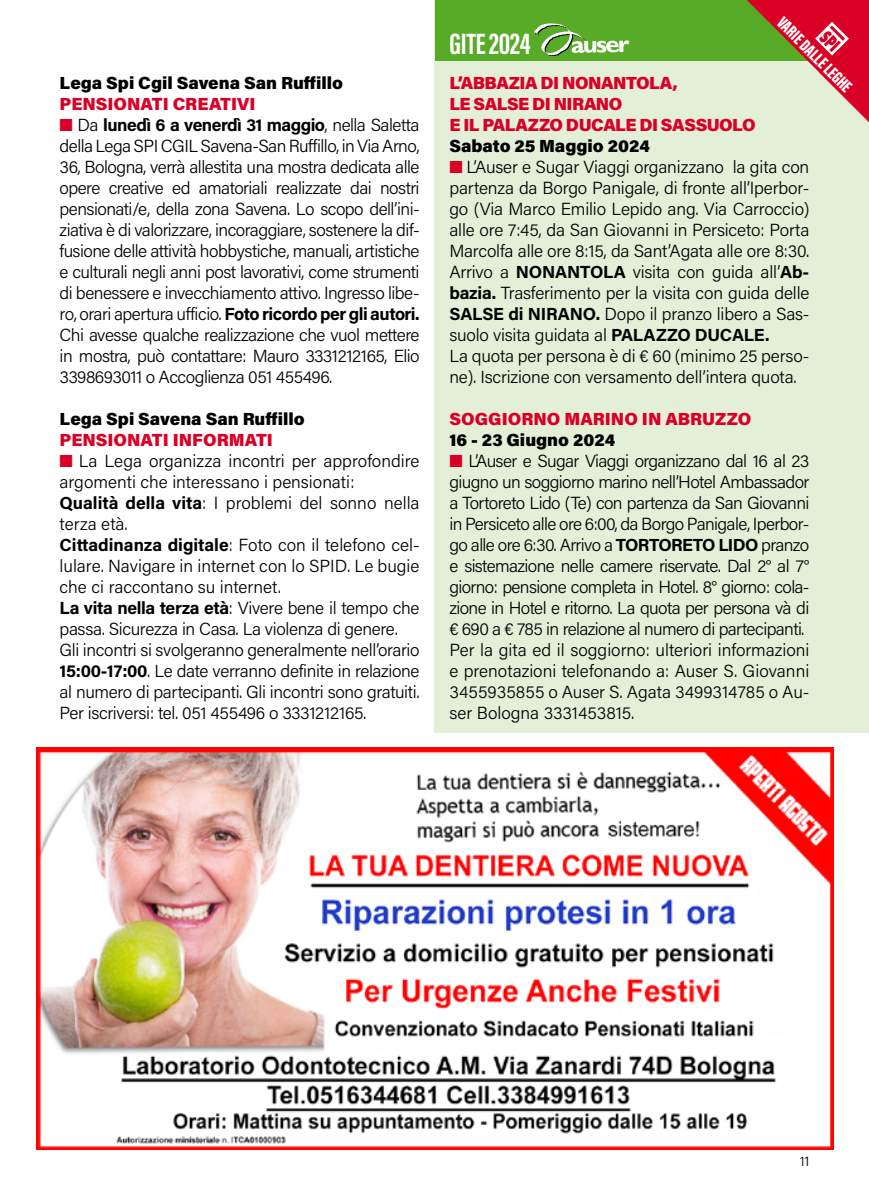
<style>
.page{position:relative;width:869px;height:1191px;background:#fff}
.page>*{position:absolute;margin:0;border:0;box-sizing:border-box;transform-origin:0 0}
.t1{font:700 30.28px "Acumin Pro Extra Cond";letter-spacing:-.01em;color:#fff}
.t2{font:300 17.5px/21px "Acumin Pro";letter-spacing:-.015em;color:#000}
.t3{font:300 17.5px/21px "Acumin Pro";letter-spacing:-.035em;color:#000}
.t4{font:900 17.5px "Acumin Pro";color:#000}
.t5{font:900 17.5px/21px "Acumin Pro";letter-spacing:-.03em;color:#da0025}
.t6{font:900 17.5px "Acumin Pro";letter-spacing:-.01em;color:#da0025}
.t7{font:900 17.5px "Acumin Pro Extra Cond";color:#fff}
.t8{font:300 14px "Acumin Pro";color:#000}
.s1{color:#da0025}
.s2{font-weight:700}
</style>
<div class="page">
<div style="left:434px;top:0;width:434px;height:732px;background:#e4efd8"></div>
<div style="left:435px;top:0;width:433px;height:61px;background:#57ab27"></div>
<svg style="left:534px;top:23px;width:95px;height:33px"></svg>
<svg style="left:747px;top:0;width:121px;height:122px"></svg>
<img style="left:37px;top:747px;width:796px;height:402px">
<p class="t4" style="left:60px;top:70px;width:285px">Lega Spi Cgil Savena San Ruffillo</p>
<p class="t6" style="left:60px;top:91px;width:197px">PENSIONATI CREATIVI</p>
<p class="t2" style="left:60px;top:113px;width:361px;text-align:justify"><span class="s1">■</span> Da <span class="s2">lunedì 6 a venerdì 31 maggio</span>, nella Saletta della Lega SPI CGIL Savena-San Ruffillo, in Via Arno, 36, Bologna, verrà allestita una mostra dedicata alle opere creative ed amatoriali realizzate dai nostri pensionati/e, della zona Savena. Lo scopo dell’ini&shy;ziativa è di valorizzare, incoraggiare, sostenere la dif&shy;fusione delle attività hobbystiche, manuali, artistiche e culturali negli anni post lavorativi, come strumenti di benessere e invecchiamento attivo. Ingresso libe&shy;ro, orari apertura ufficio. <span class="s2">Foto ricordo per gli autori.<br></span>Chi avesse qualche realizzazione che vuol mettere in mostra, può contattare: Mauro 3331212165, Elio 3398693011 o Accoglienza 051 455496.</p>
<p class="t4" style="left:60px;top:406px;width:246px">Lega Spi Savena San Ruffillo</p>
<p class="t6" style="left:60px;top:427px;width:215px">PENSIONATI INFORMATI</p>
<p class="t2" style="left:60px;top:449px;width:361px"><span class="s1">■</span> La Lega organizza incontri per approfondire argomenti che interessano i pensionati:<br><span class="s2">Qualità della vita</span>: I problemi del sonno nella terza età.<br><span class="s2">Cittadinanza digitale</span>: Foto con il telefono cel&shy;lulare. Navigare in internet con lo SPID. Le bugie che ci raccontano su internet.<br><span class="s2">La vita nella terza età</span>: Vivere bene il tempo che passa. Sicurezza in Casa. La violenza di genere.<br>Gli incontri si svolgeranno generalmente nell’orario <span class="s2">15:00-17:00</span>. Le date verranno definite in relazione al numero di partecipanti. Gli incontri sono gratuiti.<br>Per iscriversi: tel. 051 455496 o 3331212165.</p>
<p class="t7" style="left:787px;top:12px;width:99px;rotate:45deg">VARIE DALLE LEGHE</p>
<h1 class="t1" style="left:449px;top:25px;width:83px">GITE 2024</h1>
<p class="t5" style="left:449px;top:71px;width:308px">L’ABBAZIA DI NONANTOLA,<br>LE SALSE DI NIRANO<br>E IL PALAZZO DUCALE DI SASSUOLO</p>
<p class="t4" style="left:449px;top:133px;width:202px">Sabato 25 Maggio 2024</p>
<p class="t2" style="left:449px;top:155px;width:361px"><span class="s1">■</span> L’Auser e Sugar Viaggi organizzano la gita con partenza da Borgo Panigale, di fronte all’Iperbor&shy;go (Via Marco Emilio Lepido ang. Via Carroccio) alle ore 7:45, da San Giovanni in Persiceto: Porta Marcolfa alle ore 8:15, da Sant’Agata alle ore 8:30.<br>Arrivo a <span class="s2">NONANTOLA</span> visita con guida all’<span class="s2">Ab&shy;bazia.</span> Trasferimento per la visita con guida delle <span class="s2">SALSE di NIRANO.</span> Dopo il pranzo libero a Sas&shy;suolo visita guidata al <span class="s2">PALAZZO DUCALE.<br></span>La quota per persona è di € 60 (minimo 25 perso&shy;ne). Iscrizione con versamento dell’intera quota.</p>
<p class="t6" style="left:449px;top:406px;width:303px">SOGGIORNO MARINO IN ABRUZZO</p>
<p class="t4" style="left:449px;top:427px;width:167px">16 - 23 Giugno 2024</p>
<p class="t3" style="left:449px;top:449px;width:361px"><span class="s1">■</span> L’Auser e Sugar Viaggi organizzano dal 16 al 23 giugno un soggiorno marino nell’Hotel Ambassador a Tortoreto Lido (Te) con partenza da San Giovanni in Persiceto alle ore 6:00, da Borgo Panigale, Iperbor&shy;go alle ore 6:30. Arrivo a <span class="s2">TORTORETO LIDO</span> pranzo e sistemazione nelle camere riservate. Dal 2° al 7° giorno: pensione completa in Hotel. 8° giorno: cola&shy;zione in Hotel e ritorno. La quota per persona và di € 690 a € 785 in relazione al numero di partecipanti.<br>Per la gita ed il soggiorno: ulteriori informazioni e prenotazioni telefonando a: Auser S. Giovanni 3455935855 o Auser S. Agata 3499314785 o Au&shy;ser Bologna 3331453815.</p>
<p class="t8" style="left:799px;top:1151px;width:11px">11</p>
</div>
